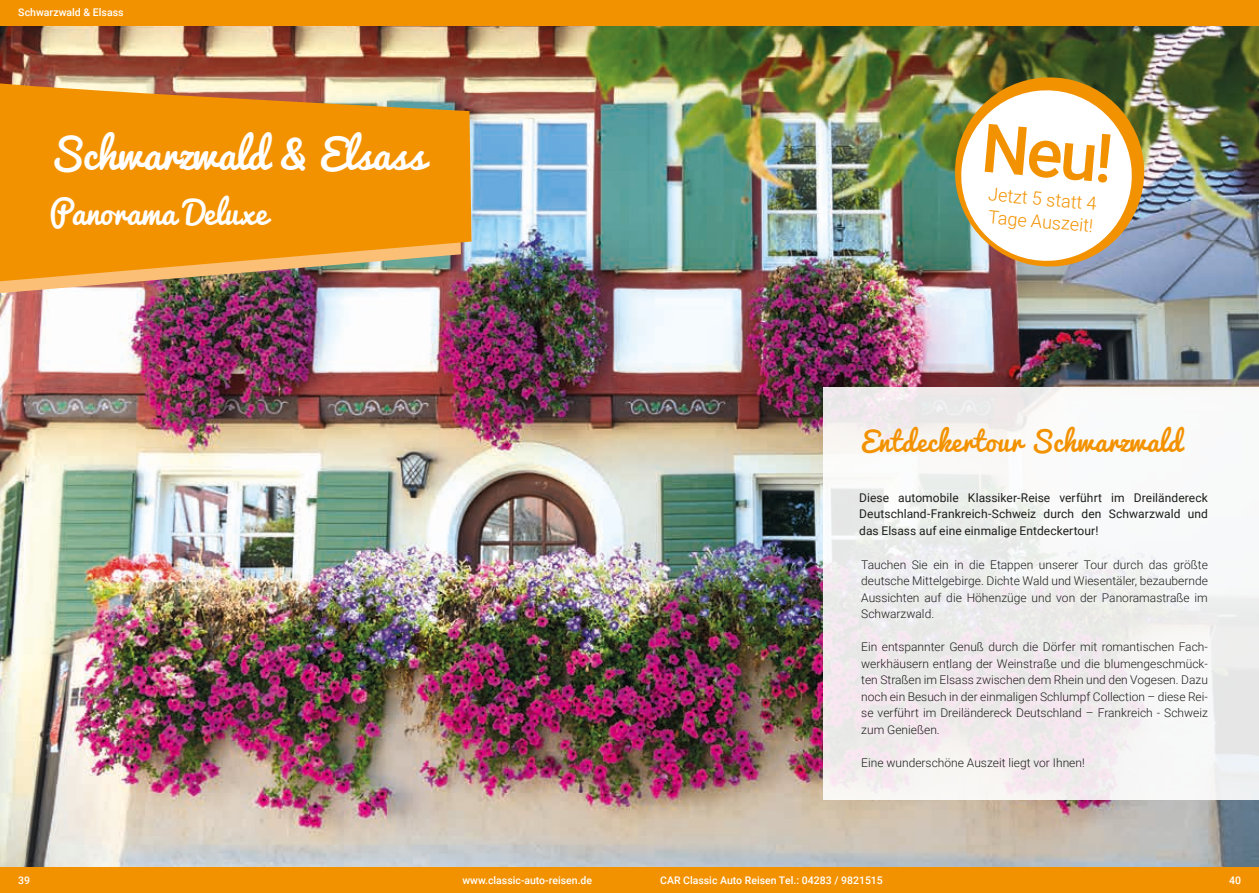
<style>
.page{position:relative;width:1259px;height:893px;background:#fff}
.page>*{position:absolute;margin:0;border:0;box-sizing:border-box;transform-origin:0 0}
.t1{font:500 67.5px "Roboto";color:#f39200}
.t2{font:40.5px "Pacifico";color:#fff}
.t3{font:31.5px "Pacifico";color:#fff}
.t4{font:27px "Pacifico";letter-spacing:.02em;color:#f39200}
.t5{font:300 18px/22.5px "Roboto";color:#f39200}
.t6{font:300 12px/16.5px "Roboto";color:#1d1d1b;text-align:justify}
.t7{font:12px/16.5px "Roboto";letter-spacing:.005em;color:#1d1d1b;text-align:justify}
.t8{font:500 10.5px "Roboto";color:#fff}
</style>
<div class="page">
<img style="left:0;top:26px;width:1259px;height:841px">
<div style="left:823px;top:387px;width:436px;height:412px;background:linear-gradient(to bottom,#f5f6f5,#f0ebed)"></div>
<div style="left:0;top:0;width:1259px;height:26px;background:#f39200"></div>
<div style="left:0;top:867px;width:1259px;height:26px;background:#f39200"></div>
<img style="left:0;top:283px;width:461px;height:13px">
<svg style="left:0;top:81px;width:471px;height:202px;background:#ea9519"></svg>
<svg style="left:949px;top:72px;width:200px;height:200px"></svg>
<p class="t8" style="left:18px;top:5px;width:107px">Schwarzwald &amp; Elsass</p>
<h2 class="t2" style="left:49px;top:132px;width:377px">Schwarzwald &amp; Elsass</h2>
<h3 class="t3" style="left:49px;top:196px;width:219px">Panorama Deluxe</h3>
<h1 class="t1" style="left:986px;top:100px;width:133px;rotate:5deg">Neu!</h1>
<h3 class="t5" style="left:989px;top:182px;width:110px;rotate:5deg">Jetzt 5 statt 4<br>Tage Auszeit!</h3>
<p class="t8" style="left:18px;top:873px;width:13px">39</p>
<h3 class="t4" style="left:861px;top:427px;width:322px">Entdeckertour Schwarzwald</h3>
<p class="t7" style="left:859px;top:489px;width:350px">Diese automobile Klassiker-Reise verführt im Dreiländereck Deutschland-Frankreich-Schweiz durch den Schwarzwald und das Elsass auf eine einmalige Entdeckertour!</p>
<p class="t6" style="left:861px;top:556px;width:348px">Tauchen Sie ein in die Etappen unserer Tour durch das größte deutsche Mittelgebirge. Dichte Wald und Wiesentäler, bezaubernde Aussichten auf die Höhenzüge und von der Panoramastraße im Schwarzwald.</p>
<p class="t6" style="left:861px;top:638px;width:348px">Ein entspannter Genuß durch die Dörfer mit romantischen Fach&shy;werkhäusern entlang der Weinstraße und die blumengeschmück&shy;ten Straßen im Elsass zwischen dem Rhein und den Vogesen. Dazu noch ein Besuch in der einmaligen Schlumpf Collection – diese Rei&shy;se verführt im Dreiländereck Deutschland – Frankreich - Schweiz zum Genießen.</p>
<p class="t6" style="left:861px;top:754px;width:225px">Eine wunderschöne Auszeit liegt vor Ihnen!</p>
<p class="t8" style="left:462px;top:873px;width:131px">www.classic-auto-reisen.de</p>
<p class="t8" style="left:660px;top:873px;width:224px">CAR Classic Auto Reisen Tel.: 04283 / 9821515</p>
<p class="t8" style="left:1229px;top:873px;width:13px">40</p>
</div>
